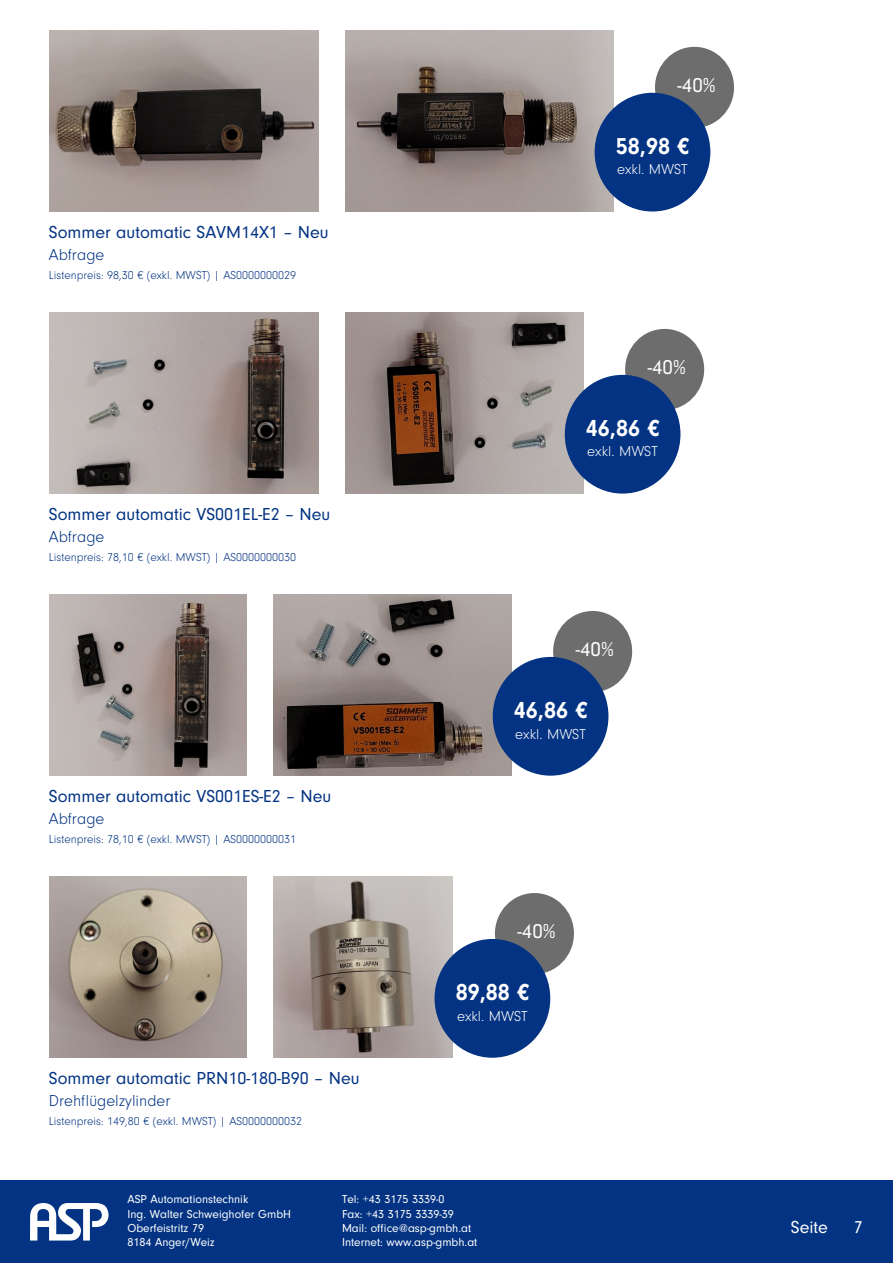
<style>
.page{position:relative;width:893px;height:1263px;background:#fff}
.page>*{position:absolute;margin:0;border:0;box-sizing:border-box;transform-origin:0 0}
.t1{font:700 24px "Neuzeit Gro";color:#fff}
.t2{font:21px "Neuzeit Gro";color:#fff}
.t3{font:18px "Neuzeit Gro";color:#033382}
.t4{font:18px "Neuzeit Gro";color:#fff}
.t5{font:300 16.5px "Neuzeit Gro";color:#033382}
.t6{font:300 15px "Neuzeit Gro";color:#fff}
.t7{font:300 12px "Neuzeit Gro";color:#033382}
.t8{font:12px/14.4px "Neuzeit Gro";color:#fff}
</style>
<div class="page">
<div style="left:0;top:1180px;width:893px;height:83px;background:#033382"></div>
<svg style="left:30px;top:1203px;width:79px;height:37px"></svg>
<div style="left:655px;top:47px;width:79px;height:81px;background:#6d6d6d;border-radius:50%"></div>
<div style="left:625px;top:329px;width:79px;height:81px;background:#6d6d6d;border-radius:50%"></div>
<div style="left:553px;top:611px;width:79px;height:81px;background:#6d6d6d;border-radius:50%"></div>
<div style="left:495px;top:893px;width:79px;height:81px;background:#6d6d6d;border-radius:50%"></div>
<img style="left:49px;top:30px;width:270px;height:182px">
<img style="left:49px;top:312px;width:270px;height:182px">
<img style="left:49px;top:594px;width:198px;height:182px">
<img style="left:49px;top:876px;width:198px;height:182px">
<img style="left:345px;top:30px;width:268px;height:182px">
<img style="left:346px;top:312px;width:237px;height:182px">
<img style="left:273px;top:594px;width:238px;height:182px">
<img style="left:273px;top:876px;width:179px;height:182px">
<div style="left:595px;top:93px;width:115px;height:119px;background:#033382;border-radius:50%"></div>
<div style="left:565px;top:375px;width:115px;height:119px;background:#033382;border-radius:50%"></div>
<div style="left:493px;top:657px;width:115px;height:119px;background:#033382;border-radius:50%"></div>
<div style="left:435px;top:939px;width:115px;height:119px;background:#033382;border-radius:50%"></div>
<p class="t2" style="left:678px;top:74px;width:40px">-40%</p>
<p class="t1" style="left:616px;top:133px;width:75px">58,98 €</p>
<p class="t3" style="left:49px;top:222px;width:281px">Sommer automatic SAVM14X1 – Neu</p>
<p class="t5" style="left:49px;top:246px;width:57px">Abfrage</p>
<p class="t7" style="left:49px;top:268px;width:249px">Listenpreis: 98,30 € (exkl. MWST) | AS0000000029</p>
<p class="t3" style="left:49px;top:504px;width:283px">Sommer automatic VS001EL-E2 – Neu</p>
<p class="t5" style="left:49px;top:528px;width:57px">Abfrage</p>
<p class="t7" style="left:49px;top:550px;width:249px">Listenpreis: 78,10 € (exkl. MWST) | AS0000000030</p>
<p class="t3" style="left:49px;top:786px;width:284px">Sommer automatic VS001ES-E2 – Neu</p>
<p class="t5" style="left:49px;top:810px;width:57px">Abfrage</p>
<p class="t7" style="left:49px;top:832px;width:249px">Listenpreis: 78,10 € (exkl. MWST) | AS0000000031</p>
<p class="t3" style="left:49px;top:1068px;width:312px">Sommer automatic PRN10-180-B90 – Neu</p>
<p class="t5" style="left:49px;top:1092px;width:123px">Drehflügelzylinder</p>
<p class="t7" style="left:49px;top:1114px;width:255px">Listenpreis: 149,80 € (exkl. MWST) | AS0000000032</p>
<p class="t6" style="left:617px;top:162px;width:72px">exkl. MWST</p>
<p class="t2" style="left:648px;top:356px;width:40px">-40%</p>
<p class="t1" style="left:586px;top:415px;width:75px">46,86 €</p>
<p class="t6" style="left:587px;top:444px;width:72px">exkl. MWST</p>
<p class="t2" style="left:576px;top:638px;width:40px">-40%</p>
<p class="t1" style="left:514px;top:697px;width:75px">46,86 €</p>
<p class="t6" style="left:515px;top:726px;width:72px">exkl. MWST</p>
<p class="t2" style="left:517px;top:920px;width:40px">-40%</p>
<p class="t1" style="left:456px;top:979px;width:75px">89,88 €</p>
<p class="t6" style="left:457px;top:1008px;width:72px">exkl. MWST</p>
<p class="t8" style="left:128px;top:1192px;width:165px">ASP Automationstechnik<br>Ing. Walter Schweighofer GmbH<br>Oberfeistritz 79<br>8184 Anger/Weiz</p>
<p class="t8" style="left:342px;top:1192px;width:137px">Tel: +43 3175 3339-0<br>Fax: +43 3175 3339-39<br>Mail: office@asp-gmbh.at<br>Internet: www.asp-gmbh.at</p>
<h3 class="t4" style="left:791px;top:1217px;width:39px">Seite</h3>
<h3 class="t4" style="left:854px;top:1217px;width:10px">7</h3>
</div>
